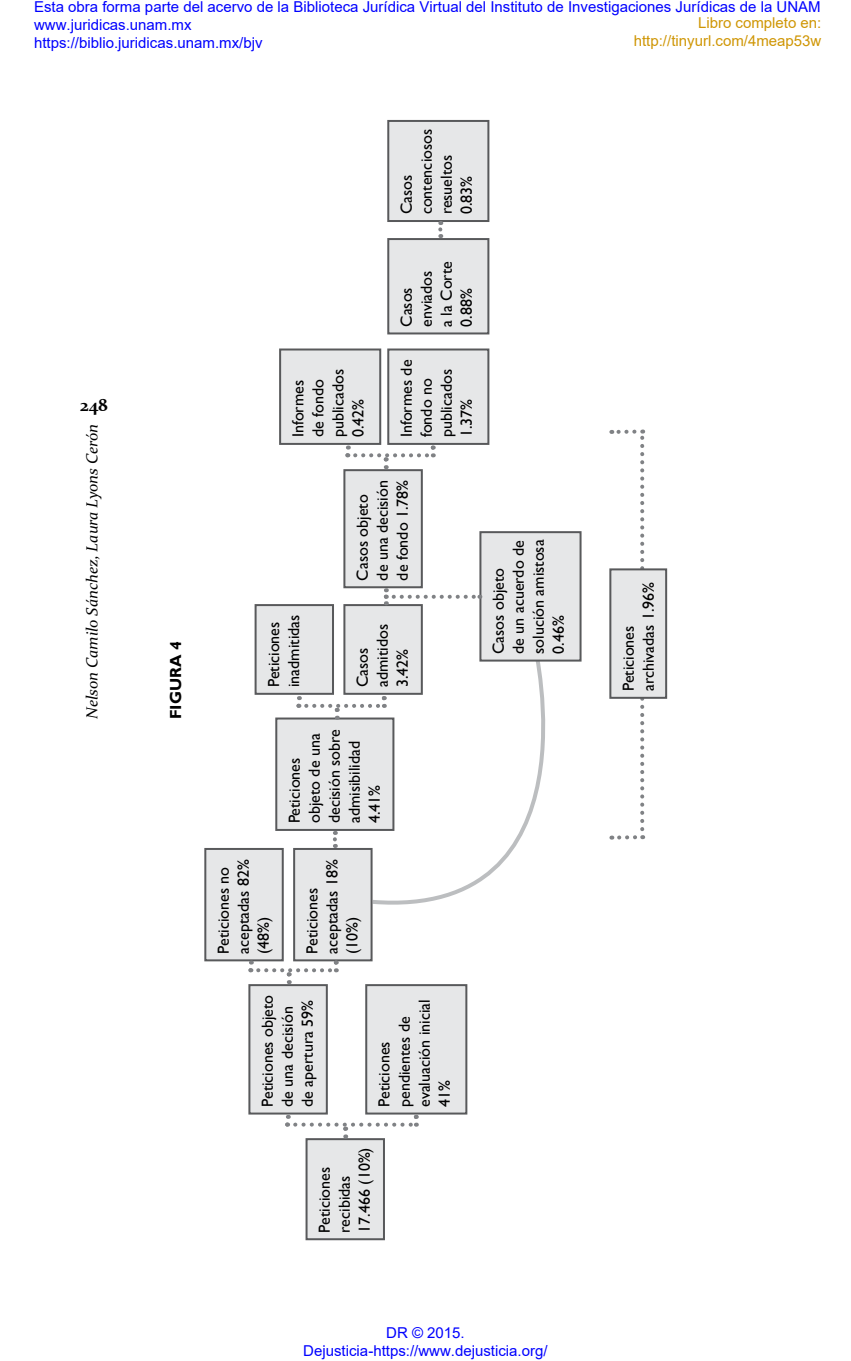
<style>
.page{position:relative;width:851px;height:1361px;background:#fff}
.page>*{position:absolute;margin:0;border:0;box-sizing:border-box;transform-origin:0 0}
.t1{font:700 18px "Constantia";color:#000}
.t2{font:16px/20px "Gill Sans";color:#000}
.t3{font:italic 16px "Constantia";color:#000}
.t4{font:700 16px "Gill Sans";color:#000}
.t5{font:15px/18px "Arial";color:#00f}
.t6{font:15px/18px "Arial";color:#cf9605;text-align:right}
</style>
<div class="page">
<svg style="left:619px;top:835px;width:24px;height:4px"></svg>
<svg style="left:640px;top:429px;width:4px;height:400px"></svg>
<svg style="left:611px;top:430px;width:23px;height:4px"></svg>
<div style="left:306px;top:1139px;width:78px;height:100px;background:#e6e7e8"></div>
<div style="left:305px;top:1138px;width:80px;height:102px;border:2px solid #58595b"></div>
<div style="left:249px;top:985px;width:78px;height:128px;background:#e6e7e8"></div>
<div style="left:248px;top:984px;width:80px;height:130px;border:2px solid #58595b"></div>
<svg style="left:285px;top:1115px;width:4px;height:11px"></svg>
<svg style="left:295px;top:1115px;width:123px;height:23px"></svg>
<div style="left:366px;top:985px;width:100px;height:128px;background:#e6e7e8"></div>
<div style="left:365px;top:984px;width:102px;height:130px;border:2px solid #58595b"></div>
<svg style="left:372px;top:642px;width:210px;height:277px"></svg>
<div style="left:205px;top:849px;width:78px;height:111px;background:#e6e7e8"></div>
<div style="left:204px;top:848px;width:80px;height:113px;border:2px solid #58595b"></div>
<div style="left:294px;top:849px;width:77px;height:111px;background:#e6e7e8"></div>
<div style="left:293px;top:848px;width:79px;height:113px;border:2px solid #58595b"></div>
<div style="left:276px;top:718px;width:117px;height:112px;background:#e6e7e8"></div>
<div style="left:275px;top:717px;width:119px;height:114px;border:2px solid #58595b"></div>
<div style="left:255px;top:605px;width:78px;height:89px;background:#e6e7e8"></div>
<div style="left:254px;top:604px;width:80px;height:91px;border:2px solid #58595b"></div>
<div style="left:344px;top:605px;width:78px;height:89px;background:#e6e7e8"></div>
<div style="left:343px;top:604px;width:80px;height:91px;border:2px solid #58595b"></div>
<div style="left:344px;top:470px;width:78px;height:117px;background:#e6e7e8"></div>
<div style="left:343px;top:469px;width:80px;height:119px;border:2px solid #58595b"></div>
<div style="left:280px;top:349px;width:100px;height:95px;background:#e6e7e8"></div>
<div style="left:279px;top:348px;width:102px;height:97px;border:2px solid #58595b"></div>
<div style="left:388px;top:349px;width:100px;height:95px;background:#e6e7e8"></div>
<div style="left:387px;top:348px;width:102px;height:97px;border:2px solid #58595b"></div>
<div style="left:388px;top:121px;width:100px;height:100px;background:#e6e7e8"></div>
<div style="left:387px;top:120px;width:102px;height:102px;border:2px solid #58595b"></div>
<div style="left:388px;top:239px;width:100px;height:94px;background:#e6e7e8"></div>
<div style="left:387px;top:238px;width:102px;height:96px;border:2px solid #58595b"></div>
<div style="left:480px;top:532px;width:100px;height:128px;background:#e6e7e8"></div>
<div style="left:479px;top:531px;width:102px;height:130px;border:2px solid #58595b"></div>
<div style="left:610px;top:569px;width:56px;height:129px;background:#e6e7e8"></div>
<div style="left:609px;top:568px;width:58px;height:131px;border:2px solid #58595b"></div>
<svg style="left:248px;top:960px;width:4px;height:12px"></svg>
<svg style="left:258px;top:960px;width:80px;height:24px"></svg>
<svg style="left:333px;top:831px;width:4px;height:17px"></svg>
<svg style="left:296px;top:696px;width:4px;height:12px"></svg>
<svg style="left:306px;top:696px;width:80px;height:24px"></svg>
<svg style="left:345px;top:445px;width:4px;height:12px"></svg>
<svg style="left:355px;top:445px;width:79px;height:24px"></svg>
<svg style="left:438px;top:221px;width:4px;height:17px"></svg>
<svg style="left:384px;top:588px;width:96px;height:17px"></svg>
<p class="t5" style="left:34px;top:-2px;width:788px">Esta obra forma parte del acervo de la Biblioteca Jurídica Virtual del Instituto de Investigaciones Jurídicas de la UNAM www.juridicas.unam.mx<br>https://biblio.juridicas.unam.mx/bjv</p>
<p class="t6" style="left:633px;top:14px;width:189px">Libro completo en: http://tinyurl.com/4meap53w</p>
<p class="t2" style="left:396px;top:214px;width:87px;rotate:-90deg">Casos contenciosos resueltos<br>0.83%</p>
<p class="t1" style="left:80px;top:392px;width:29px">248</p>
<p class="t3" style="left:81px;top:719px;width:297px;rotate:-90deg">Nelson Camilo Sánchez, Laura Lyons Cerón</p>
<p class="t4" style="left:166px;top:719px;width:79px;rotate:-90deg">Figura 4</p>
<p class="t2" style="left:396px;top:327px;width:67px;rotate:-90deg">Casos enviados a la Corte<br>0.88%</p>
<p class="t2" style="left:288px;top:437px;width:70px;rotate:-90deg">Informes de fondo publicados<br>0.42%</p>
<p class="t2" style="left:396px;top:437px;width:79px;rotate:-90deg">Informes de fondo no publicados<br>1.37%</p>
<p class="t2" style="left:352px;top:580px;width:102px;rotate:-90deg">Casos objeto de una decisión de fondo 1.78%</p>
<p class="t2" style="left:264px;top:687px;width:74px;rotate:-90deg">Peticiones inadmitidas</p>
<p class="t2" style="left:352px;top:687px;width:64px;rotate:-90deg">Casos admitidos<br>3.42%</p>
<p class="t2" style="left:284px;top:823px;width:95px;rotate:-90deg">Peticiones objeto de una decisión sobre admisibilidad<br>4.41%</p>
<p class="t2" style="left:213px;top:953px;width:96px;rotate:-90deg">Peticiones no aceptadas 82% (48%)</p>
<p class="t2" style="left:302px;top:953px;width:96px;rotate:-90deg">Peticiones aceptadas 18% (10%)</p>
<p class="t2" style="left:258px;top:1107px;width:114px;rotate:-90deg">Peticiones objeto de una decisión de apertura 59%</p>
<p class="t2" style="left:374px;top:1107px;width:109px;rotate:-90deg">Peticiones pendientes de evaluación inicial<br>41%</p>
<p class="t2" style="left:315px;top:1232px;width:87px;rotate:-90deg">Peticiones recibidas<br>17.466 (10%)</p>
<p class="t2" style="left:488px;top:654px;width:116px;rotate:-90deg">Casos objeto<br>de un acuerdo de solución amistosa<br>0.46%</p>
<p class="t5" style="left:303px;top:1323px;width:246px;text-align:center">DR © 2015.<br>Dejusticia-https://www.dejusticia.org/</p>
<p class="t2" style="left:618px;top:691px;width:111px;rotate:-90deg">Peticiones archivadas 1.96%</p>
</div>
